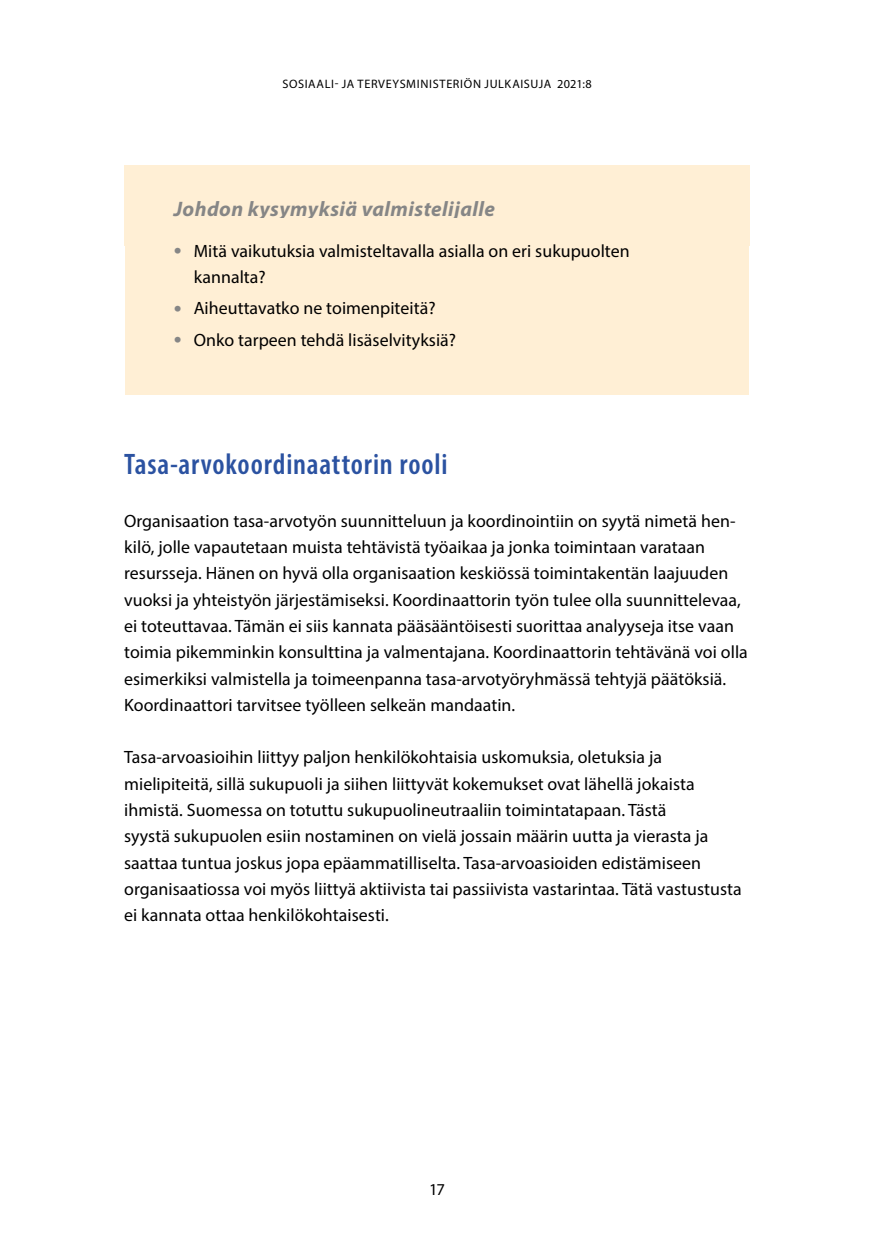
<style>
.page{position:relative;width:874px;height:1241px;background:#fff}
.page>*{position:absolute;margin:0;border:0;box-sizing:border-box;transform-origin:0 0}
.Otsikko_2{font:600 condensed 29.75px "Myriad Pro";letter-spacing:.03em;color:#2b52a1}
.Laatikko-otsikko_kel{font:italic 700 21px "Myriad Pro";letter-spacing:.02em;color:#868686}
._01_Leipä_seuraavat{font:17.85px/26.2px "Myriad Pro";letter-spacing:.005em;color:#000}
.t1{font:16.62px "Myriad Pro";color:#000}
.t2{font:12.25px "Myriad Pro";letter-spacing:.05em;color:#000}
.s1{font-size:28px;color:#868686}
</style>
<div class="page">
<div style="left:124px;top:165px;width:625px;height:80px;background:#ffefd5"></div>
<div style="left:125px;top:218px;width:623px;height:114px;background:#ffefd5"></div>
<div style="left:125px;top:307px;width:623px;height:88px;background:#ffefd5"></div>
<p class="t2" style="left:282px;top:76px;width:310px">SOSIAALI- JA TERVEYSMINISTERIÖN JULKAISUJA 2021:8</p>
<p class="Laatikko-otsikko_kel" style="left:174px;top:195px;width:322px">Johdon kysymyksiä valmistelijalle</p>
<p class="_01_Leipä_seuraavat" style="left:193px;top:237px;width:437px;text-indent:-20px"><span class="s1">•</span> Mitä vaikutuksia valmisteltavalla asialla on eri sukupuolten kannalta?</p>
<p class="_01_Leipä_seuraavat" style="left:174px;top:295px;width:263px"><span class="s1">•</span> Aiheuttavatko ne toimenpiteitä?</p>
<p class="_01_Leipä_seuraavat" style="left:174px;top:326px;width:284px"><span class="s1">•</span> Onko tarpeen tehdä lisäselvityksiä?</p>
<h2 class="Otsikko_2" style="left:124px;top:445px;width:325px">Tasa-arvokoordinaattorin rooli</h2>
<p class="_01_Leipä_seuraavat" style="left:124px;top:507px;width:625px">Organisaation tasa-arvotyön suunnitteluun ja koordinointiin on syytä nimetä hen&shy;kilö, jolle vapautetaan muista tehtävistä työaikaa ja jonka toimintaan varataan resursseja. Hänen on hyvä olla organisaation keskiössä toimintakentän laajuuden vuoksi ja yhteistyön järjestämiseksi. Koordinaattorin työn tulee olla suunnittelevaa, ei toteuttavaa. Tämän ei siis kannata pääsääntöisesti suorittaa analyyseja itse vaan toimia pikemminkin konsulttina ja valmentajana. Koordinaattorin tehtävänä voi olla esimerkiksi valmistella ja toimeenpanna tasa-arvotyöryhmässä tehtyjä päätöksiä.<br>Koordinaattori tarvitsee työlleen selkeän mandaatin.</p>
<p class="_01_Leipä_seuraavat" style="left:124px;top:744px;width:619px">Tasa-arvoasioihin liittyy paljon henkilökohtaisia uskomuksia, oletuksia ja mielipiteitä, sillä sukupuoli ja siihen liittyvät kokemukset ovat lähellä jokaista ihmistä. Suomessa on totuttu sukupuolineutraaliin toimintatapaan. Tästä<br>syystä sukupuolen esiin nostaminen on vielä jossain määrin uutta ja vierasta ja saattaa tuntua joskus jopa epäammatilliselta. Tasa-arvoasioiden edistämiseen organisaatiossa voi myös liittyä aktiivista tai passiivista vastarintaa. Tätä vastustusta ei kannata ottaa henkilökohtaisesti.</p>
<p class="t1" style="left:429px;top:1178px;width:17px">17</p>
</div>
